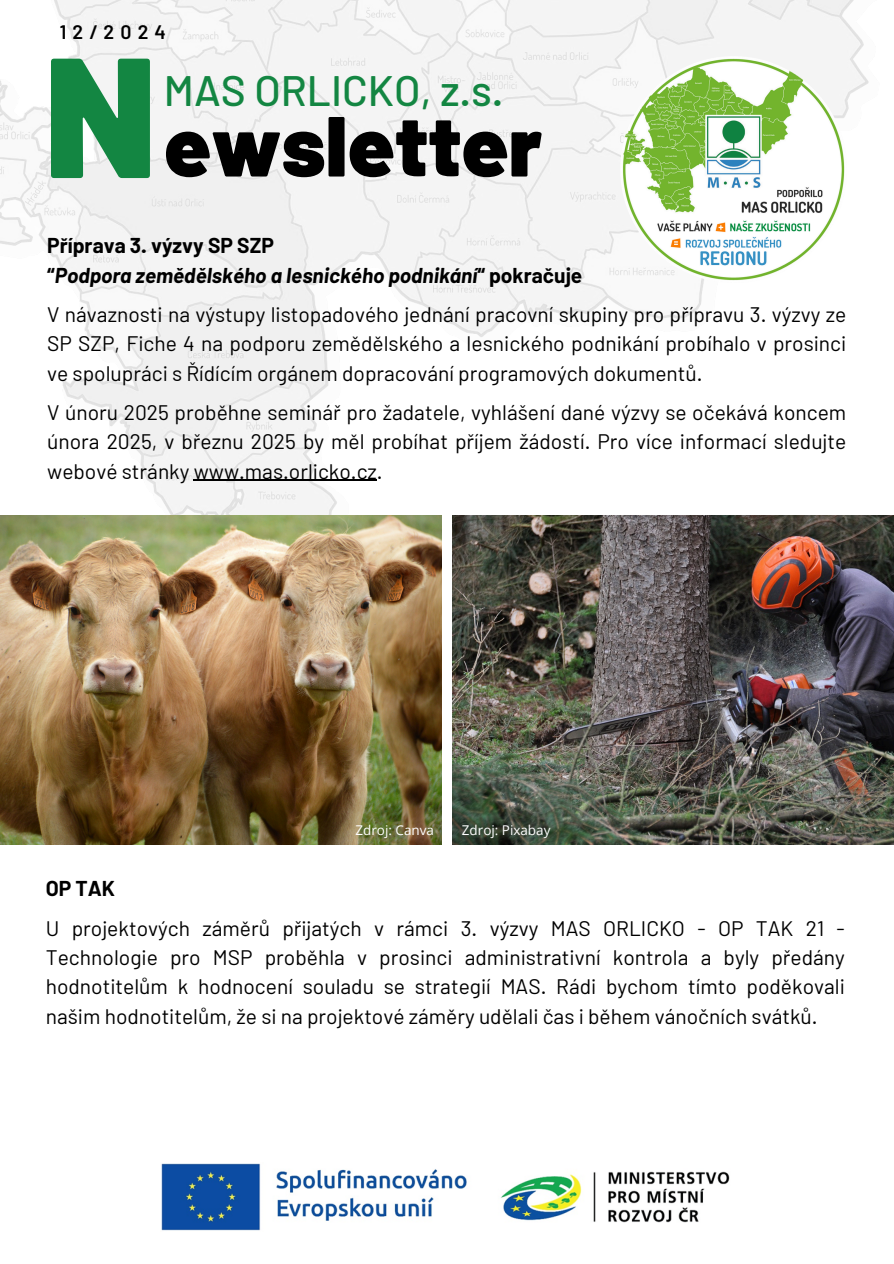
<style>
.page{position:relative;width:894px;height:1264px;background:#fff}
.page>*{position:absolute;margin:0;border:0;box-sizing:border-box;transform-origin:0 0}
.t1{font:900 170.55px "Barlow";color:#138642}
.t2{font:900 85.05px "Barlow";color:#000}
.t3{font:500 42.45px "Barlow";color:#138642}
.t4{font:21px/29.2px "Barlow";color:#000;text-align:justify}
.t5{font:italic 700 21px/29.2px "Barlow";color:#000}
.t6{font:700 21px "Barlow";color:#000}
.t7{font:600 19.5px "Barlow";letter-spacing:.315em;color:#000}
.t8{font:13.5px "Open Sans";color:#fff}
.s1{font-style:normal}
</style>
<div class="page">
<img style="left:0;top:0;width:869px;height:655px">
<img style="left:620px;top:57px;width:226px;height:226px">
<img style="left:161px;top:1163px;width:569px;height:67px">
<hr style="left:194px;top:479px;width:183px;height:2px;background:#000">
<img style="left:0;top:515px;width:441px;height:330px">
<img style="left:452px;top:515px;width:441px;height:330px">
<p class="t7" style="left:60px;top:20px;width:108px">12/2024</p>
<p class="t1" style="left:44px;top:7px;width:114px">N</p>
<h3 class="t3" style="left:164px;top:63px;width:341px">MAS ORLICKO, z.s.</h3>
<p class="t2" style="left:164px;top:91px;width:380px">ewsletter</p>
<h2 class="t5" style="left:47px;top:230px;width:536px"><span class="s1">Příprava 3. výzvy SP SZP<br>“</span>Podpora zemědělského a lesnického podnikání<span class="s1">“ pokračuje</span></h2>
<h1 class="t4" style="left:47px;top:299px;width:800px">V návaznosti na výstupy listopadového jednání pracovní skupiny pro přípravu 3. výzvy ze SP SZP, Fiche 4 na podporu zemědělského a lesnického podnikání probíhalo v prosinci ve spolupráci s Řídícím orgánem dopracování programových dokumentů.</h1>
<h4 class="t4" style="left:47px;top:397px;width:800px">V únoru 2025 proběhne seminář pro žadatele, vyhlášení dané výzvy se očekává koncem února 2025, v březnu 2025 by měl probíhat příjem žádostí. Pro více informací sledujte webové stránky www.mas.orlicko.cz.</h4>
<h5 class="t8" style="left:355px;top:820px;width:80px">Zdroj: Canva</h5>
<h5 class="t8" style="left:462px;top:820px;width:90px">Zdroj: Pixabay</h5>
<p class="t6" style="left:46px;top:875px;width:71px">OP TAK</p>
<p class="t4" style="left:46px;top:912px;width:800px">U projektových záměrů přijatých v rámci 3. výzvy MAS ORLICKO - OP TAK 21 - Technologie pro MSP proběhla v prosinci administrativní kontrola a byly předány hodnotitelům k hodnocení souladu se strategií MAS. Rádi bychom tímto poděkovali našim hodnotitelům, že si na projektové záměry udělali čas i během vánočních svátků.</p>
</div>
